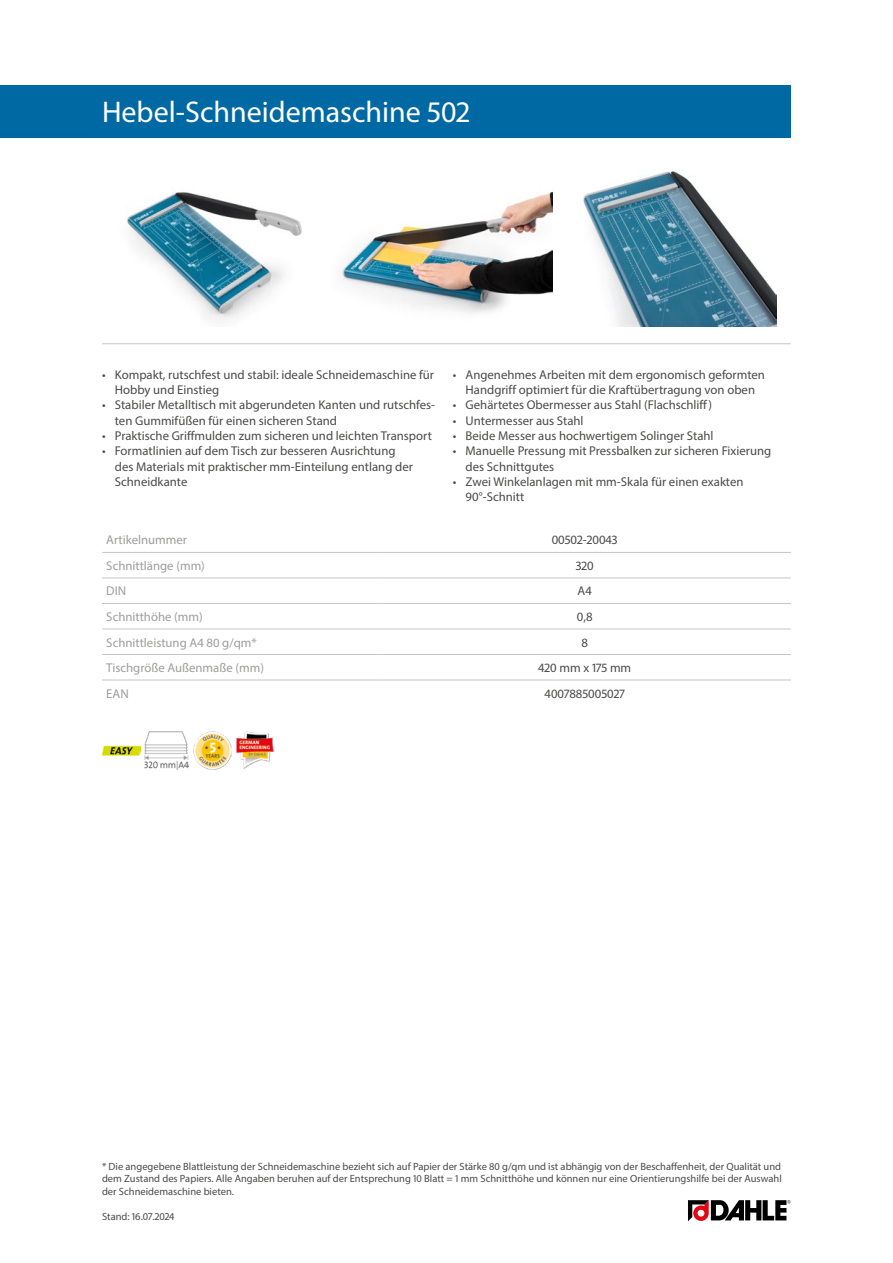
<style>
.page{position:relative;width:893px;height:1263px;background:#fff}
.page>*{position:absolute;margin:0;border:0;box-sizing:border-box;transform-origin:0 0}
.Produktname{font:30px "Myriad Pro";color:#fff}
.Produkttabelle_Zentr{font:12.75px/15.3px "Myriad Pro";color:#4a4a49}
.Produkttabelle_Links{font:12.75px "Myriad Pro";color:#9d9d9c}
.Fussnote{font:10.5px/12.6px "Myriad Pro";color:#4a4a49;text-align:justify}
</style>
<div class="page">
<img style="left:126px;top:192px;width:176px;height:129px">
<img style="left:342px;top:191px;width:211px;height:122px">
<img style="left:583px;top:171px;width:194px;height:156px">
<hr style="left:102px;top:343px;width:689px;height:1px;background:#c6c6c6">
<img style="left:102px;top:745px;width:38px;height:11px">
<img style="left:145px;top:731px;width:44px;height:38px">
<img style="left:193px;top:731px;width:38px;height:38px">
<img style="left:236px;top:731px;width:38px;height:38px">
<svg style="left:688px;top:1200px;width:103px;height:21px"></svg>
<div style="left:0;top:85px;width:791px;height:53px;background:#0069a4"></div>
<hr style="left:102px;top:552px;width:276px;height:1px;background:#c6c6c6">
<hr style="left:378px;top:552px;width:413px;height:1px;background:#c6c6c6">
<hr style="left:102px;top:577px;width:276px;height:1px;background:#c6c6c6">
<hr style="left:378px;top:577px;width:413px;height:1px;background:#c6c6c6">
<hr style="left:102px;top:603px;width:276px;height:1px;background:#c6c6c6">
<hr style="left:378px;top:603px;width:413px;height:1px;background:#c6c6c6">
<hr style="left:102px;top:629px;width:276px;height:1px;background:#c6c6c6">
<hr style="left:378px;top:629px;width:413px;height:1px;background:#c6c6c6">
<hr style="left:102px;top:654px;width:276px;height:1px;background:#c6c6c6">
<hr style="left:378px;top:654px;width:413px;height:1px;background:#c6c6c6">
<hr style="left:102px;top:680px;width:276px;height:1px;background:#c6c6c6">
<hr style="left:378px;top:680px;width:413px;height:1px;background:#c6c6c6">
<p class="Produktname" style="left:102px;top:94px;width:369px">Hebel-Schneidemaschine 502</p>
<p class="Produkttabelle_Zentr" style="left:115px;top:367px;width:321px;text-indent:-13px">• Kompakt, rutschfest und stabil: ideale Schneidemaschine für<br>Hobby und Einstieg</p>
<p class="Produkttabelle_Zentr" style="left:115px;top:397px;width:322px;text-indent:-13px">• Stabiler Metalltisch mit abgerundeten Kanten und rutschfes&shy;ten Gummifüßen für einen sicheren Stand</p>
<p class="Produkttabelle_Zentr" style="left:102px;top:428px;width:331px">• Praktische Griffmulden zum sicheren und leichten Transport</p>
<p class="Produkttabelle_Zentr" style="left:115px;top:443px;width:300px;text-indent:-13px">• Formatlinien auf dem Tisch zur besseren Ausrichtung des Materials mit praktischer mm-Einteilung entlang der<br>Schneidkante</p>
<p class="Produkttabelle_Zentr" style="left:453px;top:367px;width:314px;text-align:center">• Angenehmes Arbeiten mit dem ergonomisch geformten<br>Handgriff optimiert für die Kraftübertragung von oben</p>
<p class="Produkttabelle_Zentr" style="left:453px;top:397px;width:261px">• Gehärtetes Obermesser aus Stahl (Flachschliff)</p>
<p class="Produkttabelle_Zentr" style="left:453px;top:413px;width:132px">• Untermesser aus Stahl</p>
<p class="Produkttabelle_Zentr" style="left:453px;top:428px;width:262px">• Beide Messer aus hochwertigem Solinger Stahl</p>
<p class="Produkttabelle_Zentr" style="left:466px;top:443px;width:307px;text-indent:-13px">• Manuelle Pressung mit Pressbalken zur sicheren Fixierung des Schnittgutes</p>
<p class="Produkttabelle_Zentr" style="left:466px;top:474px;width:279px;text-indent:-13px">• Zwei Winkelanlagen mit mm-Skala für einen exakten<br>90°-Schnitt</p>
<p class="Produkttabelle_Links" style="left:106px;top:532px;width:82px">Artikelnummer</p>
<p class="Produkttabelle_Zentr" style="left:552px;top:532px;width:68px">00502-20043</p>
<p class="Produkttabelle_Links" style="left:106px;top:558px;width:100px">Schnittlänge (mm)</p>
<p class="Produkttabelle_Zentr" style="left:576px;top:558px;width:19px">320</p>
<p class="Produkttabelle_Links" style="left:106px;top:583px;width:21px">DIN</p>
<p class="Produkttabelle_Zentr" style="left:578px;top:583px;width:16px">A4</p>
<p class="Produkttabelle_Links" style="left:106px;top:609px;width:98px">Schnitthöhe (mm)</p>
<p class="Produkttabelle_Zentr" style="left:577px;top:609px;width:17px">0,8</p>
<p class="Produkttabelle_Links" style="left:106px;top:634px;width:152px">Schnittleistung A4 80 g/qm*</p>
<p class="Produkttabelle_Zentr" style="left:581px;top:634px;width:8px">8</p>
<p class="Produkttabelle_Links" style="left:106px;top:660px;width:159px">Tischgröße Außenmaße (mm)</p>
<p class="Produkttabelle_Zentr" style="left:538px;top:660px;width:95px">420 mm x 175 mm</p>
<p class="Produkttabelle_Links" style="left:106px;top:685px;width:24px">EAN</p>
<p class="Produkttabelle_Zentr" style="left:545px;top:685px;width:82px">4007885005027</p>
<p class="Fussnote" style="left:102px;top:1160px;width:681px">* Die angegebene Blattleistung der Schneidemaschine bezieht sich auf Papier der Stärke 80 g/qm und ist abhängig von der Beschaffenheit, der Qualität und dem Zustand des Papiers. Alle Angaben beruhen auf der Entsprechung 10 Blatt = 1 mm Schnitthöhe und können nur eine Orientierungshilfe bei der Auswahl der Schneidemaschine bieten.</p>
<p class="Fussnote" style="left:102px;top:1210px;width:74px">Stand: 16.07.2024</p>
</div>
